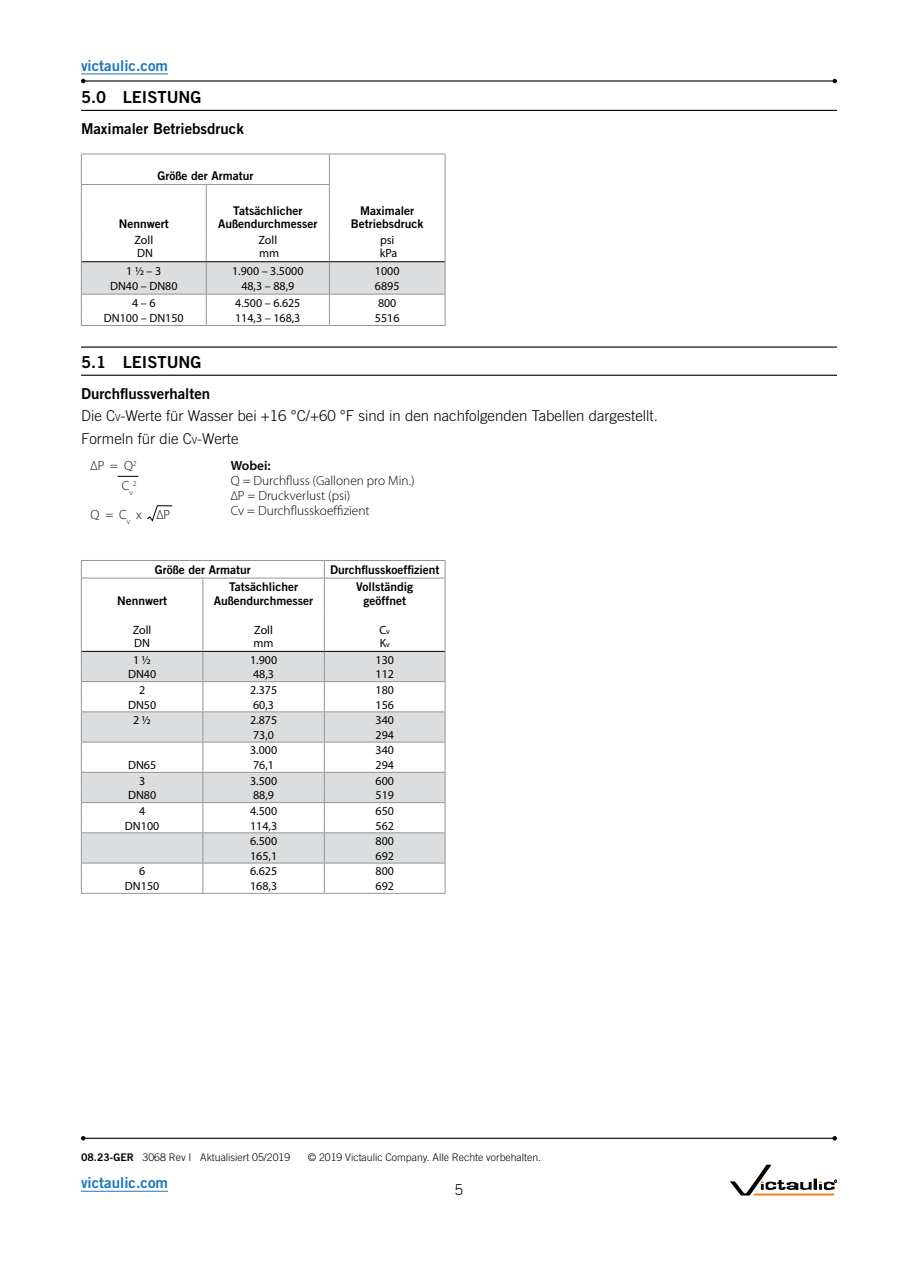
<style>
.page{position:relative;width:918px;height:1263px;background:#fff}
.page>*{position:absolute;margin:0;border:0;box-sizing:border-box;transform-origin:0 0}
.t1{font:16.5px "Trade Gothic LT Std Bd 2";color:#000}
.t2{font:300 15px/22.8px "Trade Gothic LT Std";color:#000}
.t3{font:15px "Trade Gothic LT Std Bd 2";color:#000}
.t4{font:15px "Trade Gothic LT Std Bd 2";color:#1c75bc}
.t5{font:300 13.35px/15px "Myriad Pro";color:#000;text-align:right}
.t6{font:600 13.35px "Myriad Pro";color:#000}
.t7{font:12px/13.5px "Myriad Pro";color:#000}
.t8{font:12px/13.5px "Trade Gothic LT Std Bd 2";color:#000;text-align:center}
.t9{font:12px "Myriad Pro";color:#000101}
.t10{font:300 10.5px "Trade Gothic LT Std";color:#000}
.t11{font:300 7.8px "Myriad Pro";color:#000}
.s1{font-size:9.75px}
.s2{font-size:7.8px}
.s3{font-family:"Trade Gothic LT Std Bd 2";font-weight:400}
</style>
<div class="page">
<hr style="left:81px;top:1191px;width:87px;height:1px;background:#1c75bc">
<hr style="left:81px;top:110px;width:756px;height:1px;background:#000">
<hr style="left:81px;top:346px;width:756px;height:2px;background:#000">
<hr style="left:81px;top:375px;width:756px;height:1px;background:#000">
<hr style="left:329px;top:154px;width:117px;height:1px;background:#939598">
<hr style="left:329px;top:154px;width:1px;height:30px;background:#939598">
<hr style="left:445px;top:154px;width:1px;height:31px;background:#939598">
<hr style="left:329px;top:185px;width:1px;height:48px;background:#939598">
<hr style="left:445px;top:185px;width:1px;height:48px;background:#939598">
<hr style="left:81px;top:154px;width:125px;height:1px;background:#939598">
<hr style="left:81px;top:154px;width:1px;height:30px;background:#939598">
<hr style="left:206px;top:154px;width:123px;height:1px;background:#939598">
<hr style="left:81px;top:185px;width:1px;height:48px;background:#939598">
<hr style="left:81px;top:184px;width:125px;height:1px;background:#939598">
<hr style="left:206px;top:184px;width:124px;height:1px;background:#939598">
<hr style="left:206px;top:185px;width:1px;height:48px;background:#939598">
<svg style="left:81px;top:233px;width:365px;height:92px"></svg>
<hr style="left:81px;top:325px;width:125px;height:1px;background:#939598">
<hr style="left:206px;top:325px;width:123px;height:1px;background:#939598">
<hr style="left:329px;top:325px;width:117px;height:1px;background:#939598">
<hr style="left:81px;top:294px;width:125px;height:1px;background:#939598">
<hr style="left:206px;top:294px;width:123px;height:1px;background:#939598">
<hr style="left:329px;top:294px;width:117px;height:1px;background:#939598">
<svg style="left:117px;top:476px;width:56px;height:45px"></svg>
<hr style="left:324px;top:560px;width:122px;height:1px;background:#939598">
<svg style="left:445px;top:561px;width:1px;height:17px"></svg>
<hr style="left:445px;top:578px;width:1px;height:31px;background:#939598">
<hr style="left:202px;top:578px;width:1px;height:31px;background:#939598">
<hr style="left:81px;top:560px;width:122px;height:1px;background:#939598">
<svg style="left:81px;top:561px;width:1px;height:17px"></svg>
<hr style="left:203px;top:560px;width:121px;height:1px;background:#939598">
<hr style="left:81px;top:578px;width:122px;height:1px;background:#939598">
<hr style="left:81px;top:578px;width:1px;height:31px;background:#939598">
<hr style="left:203px;top:578px;width:121px;height:1px;background:#939598">
<svg style="left:324px;top:561px;width:1px;height:17px"></svg>
<hr style="left:324px;top:578px;width:1px;height:31px;background:#939598">
<hr style="left:324px;top:578px;width:122px;height:1px;background:#939598">
<hr style="left:202px;top:609px;width:1px;height:42px;background:#939598">
<hr style="left:324px;top:609px;width:1px;height:42px;background:#939598">
<hr style="left:445px;top:609px;width:1px;height:42px;background:#939598">
<hr style="left:81px;top:609px;width:1px;height:42px;background:#939598">
<hr style="left:81px;top:893px;width:122px;height:1px;background:#939598">
<hr style="left:203px;top:893px;width:121px;height:1px;background:#939598">
<hr style="left:324px;top:893px;width:122px;height:1px;background:#939598">
<svg style="left:81px;top:651px;width:365px;height:242px"></svg>
<hr style="left:83px;top:80px;width:752px;height:2px;background:#000">
<svg style="left:81px;top:79px;width:5px;height:4px"></svg>
<svg style="left:832px;top:79px;width:5px;height:4px"></svg>
<hr style="left:81px;top:74px;width:87px;height:1px;background:#1c75bc">
<hr style="left:83px;top:1138px;width:752px;height:1px;background:#000">
<svg style="left:81px;top:1136px;width:5px;height:4px"></svg>
<svg style="left:832px;top:1136px;width:5px;height:4px"></svg>
<svg style="left:730px;top:1165px;width:107px;height:30px"></svg>
<p class="t4" style="left:81px;top:56px;width:89px">victaulic.com</p>
<h1 class="t1" style="left:81px;top:87px;width:122px">5.0 LEISTUNG</h1>
<p class="t3" style="left:81px;top:119px;width:164px">Maximaler Betriebsdruck</p>
<p class="t8" style="left:157px;top:169px;width:97px">Größe der Armatur</p>
<p class="t8" style="left:218px;top:204px;width:101px">Tatsächlicher<br>Außendurchmesser</p>
<p class="t8" style="left:360px;top:204px;width:55px">Maximaler</p>
<p class="t8" style="left:119px;top:217px;width:52px">Nennwert</p>
<p class="t8" style="left:351px;top:217px;width:74px">Betriebsdruck</p>
<p class="t7" style="left:134px;top:233px;width:20px">Zoll<br>DN</p>
<p class="t7" style="left:258px;top:233px;width:22px">Zoll mm</p>
<p class="t7" style="left:380px;top:233px;width:19px">psi kPa</p>
<p class="t7" style="left:126px;top:264px;width:37px">1 ½ – 3</p>
<p class="t7" style="left:232px;top:264px;width:73px">1.900 – 3.5000</p>
<p class="t7" style="left:375px;top:264px;width:26px">1000</p>
<p class="t7" style="left:110px;top:279px;width:69px">DN40 – DN80</p>
<p class="t7" style="left:241px;top:279px;width:54px">48,3 – 88,9</p>
<p class="t7" style="left:375px;top:279px;width:26px">6895</p>
<p class="t7" style="left:132px;top:296px;width:25px">4 – 6</p>
<p class="t7" style="left:235px;top:296px;width:67px">4.500 – 6.625</p>
<p class="t7" style="left:378px;top:296px;width:20px">800</p>
<p class="t7" style="left:104px;top:311px;width:81px">DN100 – DN150</p>
<p class="t7" style="left:235px;top:311px;width:67px">114,3 – 168,3</p>
<p class="t7" style="left:375px;top:311px;width:26px">5516</p>
<h1 class="t1" style="left:81px;top:352px;width:122px">5.1 LEISTUNG</h1>
<p class="t3" style="left:81px;top:384px;width:131px">Durchflussverhalten</p>
<p class="t2" style="left:81px;top:404px;width:578px">Die C<span class="s1">V</span>-Werte für Wasser bei +16 °C/+60 °F sind in den nachfolgenden Tabellen dargestellt.<br>Formeln für die C<span class="s1">V</span>-Werte</p>
<p class="t5" style="left:91px;top:456px;width:48px;line-height:20px">∆P = Q<sup>2<br></sup>C<sub>v</sub></p>
<p class="t6" style="left:231px;top:457px;width:41px">Wobei:</p>
<p class="t5" style="left:231px;top:474px;width:185px;text-align:left">Q = Durchfluss (Gallonen pro Min.) ∆P = Druckverlust (psi)<br>Cv = Durchflusskoeffizient</p>
<p class="t11" style="left:133px;top:479px;width:5px">2</p>
<p class="t5" style="left:91px;top:508px;width:81px">Q = C<sub>v</sub> x ∆P</p>
<p class="t8" style="left:155px;top:562px;width:97px">Größe der Armatur</p>
<p class="t8" style="left:330px;top:562px;width:111px">Durchflusskoeffizient</p>
<p class="t8" style="left:117px;top:593px;width:52px">Nennwert</p>
<p class="t8" style="left:214px;top:580px;width:101px">Tatsächlicher<br>Außendurchmesser</p>
<p class="t8" style="left:356px;top:580px;width:58px">Vollständig geöffnet</p>
<p class="t7" style="left:133px;top:623px;width:20px">Zoll<br>DN</p>
<p class="t7" style="left:254px;top:623px;width:22px">Zoll mm</p>
<p class="t7" style="left:380px;top:623px;width:12px">C<span class="s2">v<br></span>K<span class="s2">v</span></p>
<p class="t7" style="left:133px;top:653px;width:19px">1 ½</p>
<p class="t7" style="left:250px;top:653px;width:29px">1.900</p>
<p class="t7" style="left:376px;top:653px;width:20px">130</p>
<p class="t7" style="left:128px;top:667px;width:30px">DN40</p>
<p class="t7" style="left:253px;top:667px;width:22px">48,3</p>
<p class="t7" style="left:376px;top:667px;width:20px">112</p>
<p class="t7" style="left:139px;top:683px;width:8px">2</p>
<p class="t7" style="left:250px;top:683px;width:29px">2.375</p>
<p class="t7" style="left:376px;top:683px;width:20px">180</p>
<p class="t7" style="left:128px;top:698px;width:30px">DN50</p>
<p class="t7" style="left:253px;top:698px;width:22px">60,3</p>
<p class="t7" style="left:376px;top:698px;width:20px">156</p>
<p class="t7" style="left:133px;top:713px;width:19px">2 ½</p>
<p class="t7" style="left:250px;top:713px;width:29px">2.875</p>
<p class="t7" style="left:376px;top:713px;width:20px">340</p>
<p class="t7" style="left:253px;top:728px;width:22px">73,0</p>
<p class="t7" style="left:376px;top:728px;width:20px">294</p>
<p class="t9" style="left:250px;top:743px;width:29px">3.000</p>
<p class="t7" style="left:376px;top:743px;width:20px">340</p>
<p class="t9" style="left:128px;top:758px;width:30px">DN65</p>
<p class="t9" style="left:253px;top:758px;width:22px">76,1</p>
<p class="t7" style="left:376px;top:758px;width:20px">294</p>
<p class="t7" style="left:139px;top:774px;width:8px">3</p>
<p class="t7" style="left:250px;top:774px;width:29px">3.500</p>
<p class="t7" style="left:376px;top:774px;width:20px">600</p>
<p class="t7" style="left:128px;top:788px;width:30px">DN80</p>
<p class="t7" style="left:253px;top:788px;width:22px">88,9</p>
<p class="t7" style="left:376px;top:788px;width:20px">519</p>
<p class="t7" style="left:139px;top:804px;width:8px">4</p>
<p class="t7" style="left:250px;top:804px;width:29px">4.500</p>
<p class="t7" style="left:376px;top:804px;width:20px">650</p>
<p class="t7" style="left:125px;top:819px;width:36px">DN100</p>
<p class="t7" style="left:250px;top:819px;width:29px">114,3</p>
<p class="t7" style="left:376px;top:819px;width:20px">562</p>
<p class="t7" style="left:250px;top:834px;width:29px">6.500</p>
<p class="t9" style="left:376px;top:834px;width:20px">800</p>
<p class="t7" style="left:250px;top:849px;width:29px">165,1</p>
<p class="t9" style="left:376px;top:848px;width:20px">692</p>
<p class="t7" style="left:139px;top:864px;width:8px">6</p>
<p class="t7" style="left:250px;top:864px;width:29px">6.625</p>
<p class="t7" style="left:376px;top:864px;width:20px">800</p>
<p class="t7" style="left:125px;top:879px;width:36px">DN150</p>
<p class="t7" style="left:250px;top:879px;width:29px">168,3</p>
<p class="t7" style="left:376px;top:879px;width:20px">692</p>
<p class="t10" style="left:81px;top:1151px;width:211px"><span class="s3">08.23-GER</span> 3068 Rev I Aktualisiert 05/2019</p>
<p class="t10" style="left:308px;top:1151px;width:235px">© 2019 Victaulic Company. Alle Rechte vorbehalten.</p>
<p class="t4" style="left:81px;top:1173px;width:89px">victaulic.com</p>
<p class="t2" style="left:455px;top:1178px;width:10px">5</p>
</div>
